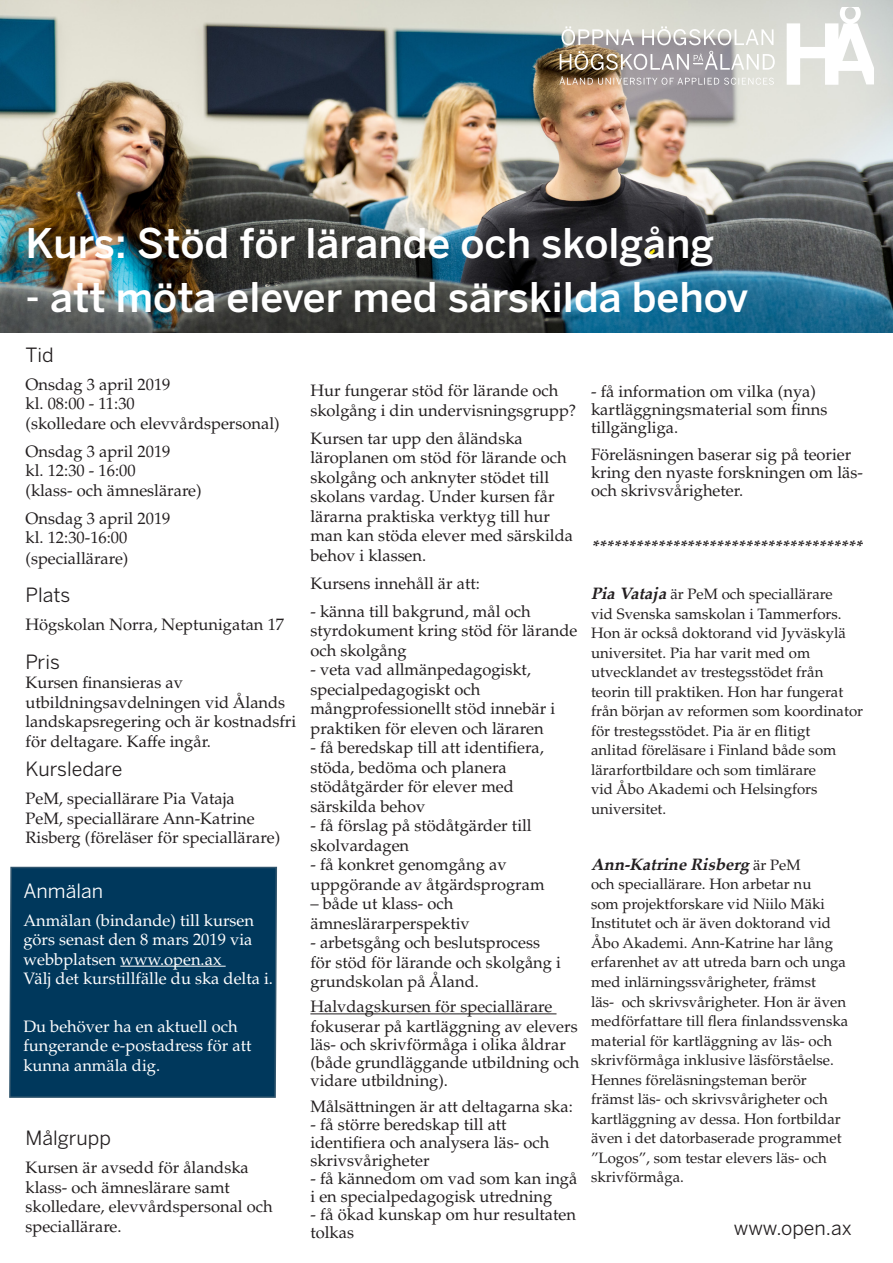
<style>
.page{position:relative;width:893px;height:1263px;background:#fff}
.page>*{position:absolute;margin:0;border:0;box-sizing:border-box;transform-origin:0 0}
.t1{font:500 40.5px "Benton Sans";color:#fff}
.Rubriker{font:19.5px "Benton Sans";color:#231f20}
.Brödtext{font:19.5px "Benton Sans";color:#231f20}
.Rubriker-2{font:19.5px "Benton Sans";color:#fff}
.Brödtext-2{font:16.5px/19.5px "Palatino LT Std";color:#231f20}
.Brödtext-3{font:16.5px/19.5px "Palatino LT Std";color:#fff}
.Rubriker-3{font:16.5px/19.5px "Palatino LT Std";color:#231f20}
.Brödtext-4{font:italic 700 16.5px "Palatino Linotype";color:#231f20}
.Brödtext-5{font:15px/19.5px "Palatino LT Std";color:#231f20}
.s1{font-family:"Palatino Linotype";font-weight:700;font-style:italic;font-size:16.5px}
.s2{font-family:"Palatino LT Std";font-weight:400;font-style:normal;font-size:15px}
</style>
<div class="page">
<img style="left:0;top:0;width:893px;height:332px">
<svg style="left:559px;top:76px;width:215px;height:9px;background:#b8aca6"></svg>
<svg style="left:560px;top:51px;width:215px;height:19px"></svg>
<svg style="left:787px;top:7px;width:87px;height:78px"></svg>
<svg style="left:562px;top:26px;width:72px;height:19px"></svg>
<svg style="left:642px;top:26px;width:131px;height:19px"></svg>
<hr style="left:310px;top:1013px;width:246px;height:1px;background:#231f20">
<div style="left:9px;top:866px;width:269px;height:232px;background:#00385c"></div>
<p class="t1" style="left:26px;top:219px;width:690px">Kurs: Stöd för lärande och skolgång</p>
<p class="t1" style="left:26px;top:273px;width:724px">- att möta elever med särskilda behov</p>
<p class="Rubriker" style="left:26px;top:343px;width:30px">Tid</p>
<p class="Brödtext-2" style="left:26px;top:375px;width:256px">Onsdag 3 april 2019<br>kl. 08:00 - 11:30<br>(skolledare och elevvårdspersonal)</p>
<p class="Brödtext-2" style="left:26px;top:442px;width:178px">Onsdag 3 april 2019<br>kl. 12:30 - 16:00<br>(klass- och ämneslärare)</p>
<p class="Brödtext-2" style="left:26px;top:509px;width:146px">Onsdag 3 april 2019 kl. 12:30-16:00</p>
<p class="Brödtext-2" style="left:26px;top:549px;width:104px">(speciallärare)</p>
<p class="Rubriker" style="left:26px;top:584px;width:46px">Plats</p>
<p class="Brödtext-2" style="left:26px;top:615px;width:260px">Högskolan Norra, Neptunigatan 17</p>
<p class="Rubriker" style="left:26px;top:650px;width:36px">Pris</p>
<p class="Rubriker-3" style="left:26px;top:673px;width:272px">Kursen finansieras av utbildningsavdelningen vid Ålands landskapsregering och är kostnadsfri för deltagare. Kaffe ingår.</p>
<p class="Brödtext" style="left:26px;top:757px;width:98px">Kursledare</p>
<p class="Brödtext-2" style="left:26px;top:789px;width:256px">PeM, speciallärare Pia Vataja<br>PeM, speciallärare Ann-Katrine<br>Risberg (föreläser för speciallärare)</p>
<p class="Rubriker-2" style="left:23px;top:879px;width:81px">Anmälan</p>
<p class="Brödtext-3" style="left:23px;top:910px;width:251px">Anmälan (bindande) till kursen görs senast den 8 mars 2019 via webbplatsen www.open.ax<br>Välj det kurstillfälle du ska delta i.</p>
<p class="Brödtext-3" style="left:23px;top:1016px;width:230px">Du behöver ha en aktuell och fungerande e-postadress för att kunna anmäla dig.</p>
<p class="Rubriker" style="left:26px;top:1126px;width:87px">Målgrupp</p>
<p class="Brödtext-2" style="left:26px;top:1158px;width:249px">Kursen är avsedd för ålandska klass- och ämneslärare samt skolledare, elevvårdspersonal och speciallärare.</p>
<p class="Brödtext-2" style="left:310px;top:381px;width:267px">Hur fungerar stöd för lärande och skolgång i din undervisningsgrupp?</p>
<p class="Brödtext-2" style="left:310px;top:429px;width:264px">Kursen tar upp den åländska läroplanen om stöd för lärande och skolgång och anknyter stödet till skolans vardag. Under kursen får lärarna praktiska verktyg till hur man kan stöda elever med särskilda behov i klassen.</p>
<p class="Brödtext-2" style="left:310px;top:574px;width:171px">Kursens innehåll är att:</p>
<p class="Brödtext-2" style="left:310px;top:602px;width:269px">- känna till bakgrund, mål och styrdokument kring stöd för lärande och skolgång</p>
<p class="Brödtext-2" style="left:310px;top:660px;width:246px">- veta vad allmänpedagogiskt, specialpedagogiskt och mångprofessionellt stöd innebär i praktiken för eleven och läraren</p>
<p class="Brödtext-2" style="left:310px;top:738px;width:235px">- få beredskap till att identifiera, stöda, bedöma och planera stödåtgärder för elever med särskilda behov</p>
<p class="Brödtext-2" style="left:310px;top:816px;width:223px">- få förslag på stödåtgärder till skolvardagen</p>
<p class="Brödtext-2" style="left:310px;top:855px;width:236px">- få konkret genomgång av uppgörande av åtgärdsprogram</p>
<p class="Brödtext-2" style="left:310px;top:894px;width:161px">– både ut klass- och ämneslärarperspektiv</p>
<p class="Brödtext-2" style="left:310px;top:933px;width:252px">- arbetsgång och beslutsprocess för stöd för lärande och skolgång i grundskolan på Åland.</p>
<p class="Brödtext-2" style="left:310px;top:997px;width:269px">Halvdagskursen för speciallärare fokuserar på kartläggning av elevers</p>
<p class="Brödtext-2" style="left:310px;top:1035px;width:270px;line-height:18px">läs- och skrivförmåga i olika åldrar (både grundläggande utbildning och vidare utbildning).</p>
<p class="Brödtext-2" style="left:310px;top:1097px;width:264px">Målsättningen är att deltagarna ska:</p>
<p class="Brödtext-2" style="left:310px;top:1116px;width:240px;line-height:18px">- få större beredskap till att identifiera och analysera läs- och skrivsvårigheter</p>
<p class="Brödtext-2" style="left:310px;top:1170px;width:268px;line-height:18px">- få kännedom om vad som kan ingå i en specialpedagogisk utredning</p>
<p class="Brödtext-2" style="left:310px;top:1206px;width:267px;line-height:18px">- få ökad kunskap om hur resultaten tolkas</p>
<p class="Brödtext-2" style="left:591px;top:383px;width:238px;line-height:18px">- få information om vilka (nya) kartläggningsmaterial som finns tillgängliga.</p>
<p class="Brödtext-2" style="left:591px;top:446px;width:273px;line-height:18px">Föreläsningen baserar sig på teorier kring den nyaste forskningen om läs&shy;och skrivsvårigheter.</p>
<p class="Brödtext-4" style="left:591px;top:535px;width:277px">*************************************</p>
<p class="Brödtext-5" style="left:591px;top:585px;width:274px"><span class="s1">Pia Vataja</span>är PeM och speciallärare<br>vid Svenska samskolan i Tammerfors.<br>Hon är också doktorand vid Jyväskylä universitet. Pia har varit med om utvecklandet av trestegsstödet från teorin till praktiken. Hon har fungerat från början av reformen som koordinator för trestegsstödet. Pia är en flitigt<br>anlitad föreläsare i Finland både som lärarfortbildare och som timlärare<br>vid Åbo Akademi och Helsingfors universitet.</p>
<p class="Brödtext-4" style="left:591px;top:853px;width:211px">Ann-Katrine Risberg <span class="s2">ä r P e M</span></p>
<p class="Brödtext-5" style="left:591px;top:875px;width:259px">och speciallärare. Hon arbetar nu<br>som projektforskare vid Niilo Mäki Institutet och är även doktorand vid Åbo Akademi. Ann-Katrine har lång erfarenhet av att utreda barn och unga med inlärningssvårigheter, främst<br>läs- och skrivsvårigheter. Hon är även medförfattare till flera finlandssvenska material för kartläggning av läs- och skrivförmåga inklusive läsförståelse.<br>Hennes föreläsningsteman berör främst läs- och skrivsvårigheter och kartläggning av dessa. Hon fortbildar även i det datorbaserade programmet ”Logos”, som testar elevers läs- och skrivförmåga.</p>
<p class="Rubriker" style="left:734px;top:1217px;width:120px">www.open.ax</p>
</div>
